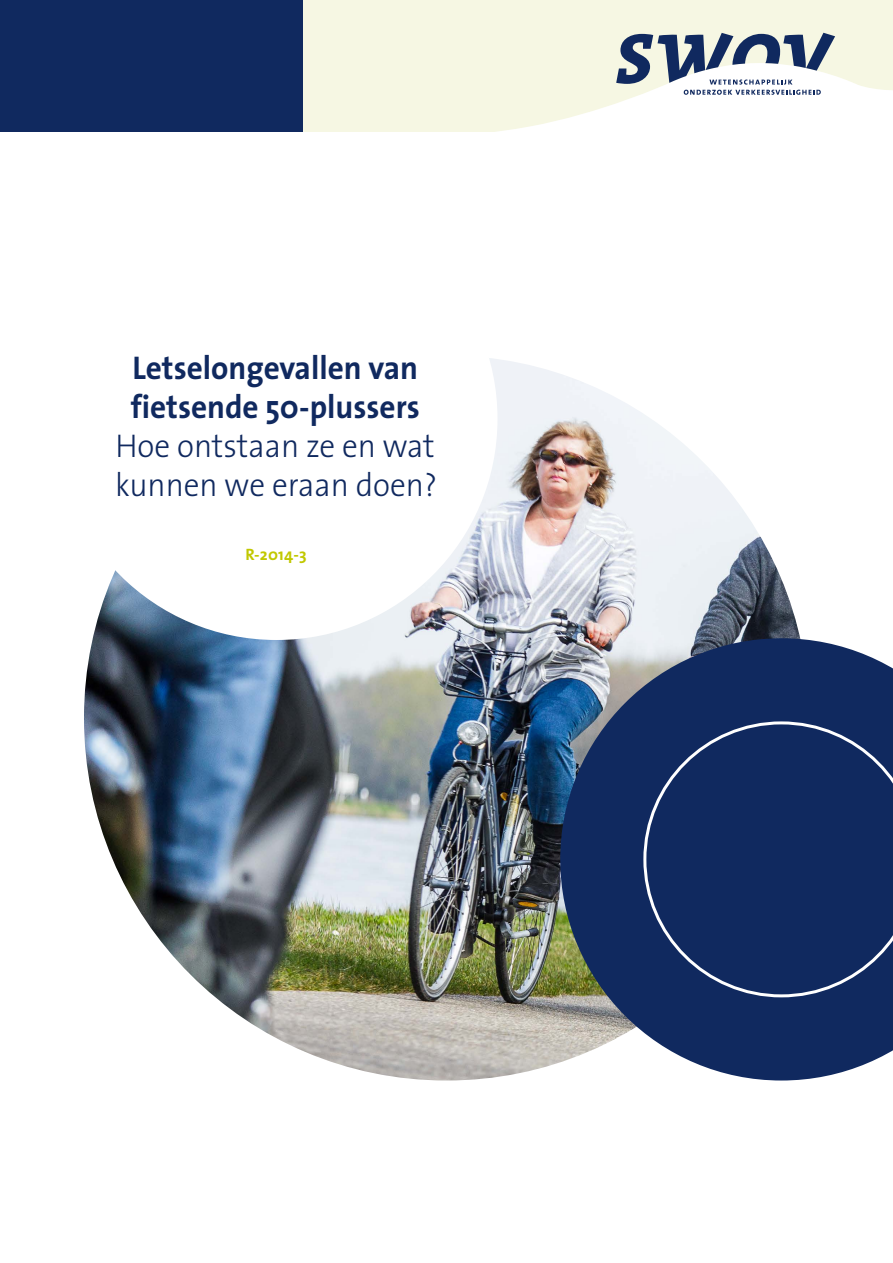
<style>
.page{position:relative;width:893px;height:1263px;background:#fff}
.page>*{position:absolute;margin:0;border:0;box-sizing:border-box;transform-origin:0 0}
.t1{font:700 33px/39px "The Sans";color:#10295f;scale:.95 1}
.t2{font:300 33px/39px "The Sans";color:#10295f;scale:.95 1}
.t3{font:700 16.5px "The Sans";color:#c1c800}
</style>
<div class="page">
<svg style="left:303px;top:0;width:590px;height:131px;fill:#f6f7e3"></svg>
<svg style="left:616px;top:33px;width:219px;height:62px"></svg>
<div style="left:0;top:0;width:303px;height:131px;background:#10295f"></div>
<img style="left:84px;top:355px;width:725px;height:725px;border-radius:362px">
<div style="left:55px;top:198px;width:442px;height:442px;background:#fff;border-radius:50%"></div>
<svg style="left:560px;top:638px;width:333px;height:442px;background:#40547a"></svg>
<div style="left:643px;top:721px;width:250px;height:276px;background:#10295f"></div>
<p class="t1" style="left:131px;top:348px;width:306px">Letselongevallen van fietsende 50-plussers</p>
<p class="t2" style="left:115px;top:426px;width:341px">Hoe ontstaan ze en wat kunnen we eraan doen?</p>
<p class="t3" style="left:245px;top:541px;width:63px">R-2014-3</p>
</div>
